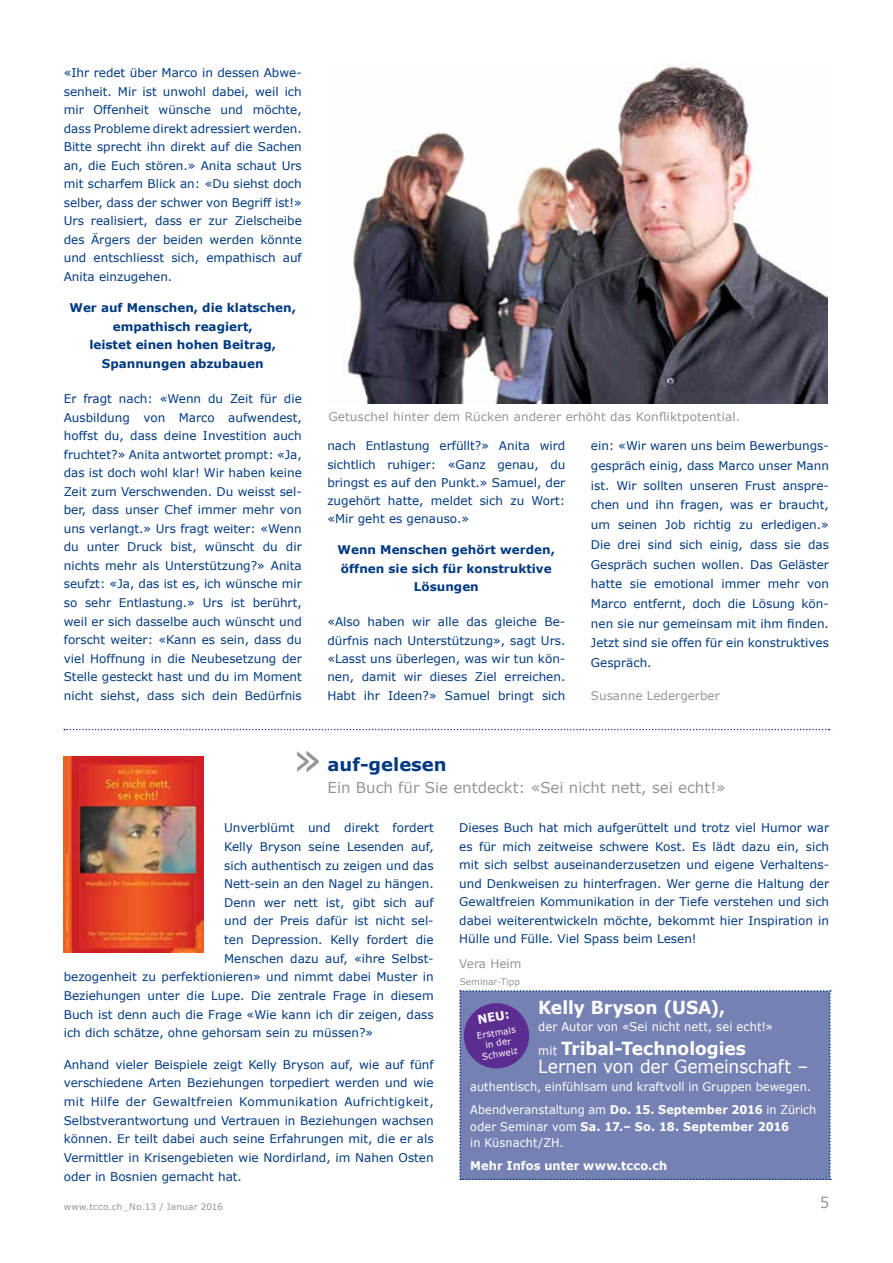
<style>
.page{position:relative;width:893px;height:1263px;background:#fff}
.page>*{position:absolute;margin:0;border:0;box-sizing:border-box;transform-origin:0 0}
.t1{font:45px "Verdana";color:#939598}
.t2{font:18px/18px "Verdana";color:#fff;scale:.95 1}
.t3{font:700 18px "Verdana";letter-spacing:-.005em;color:#fff;scale:.95 1}
.t4{font:700 18px "Verdana";color:#013a81}
.t5{font:15px "Verdana";color:#939598}
.t6{font:12px/18.5px "Verdana";color:#013a81;text-align:justify}
.t7{font:700 12px/18.5px "Verdana";color:#013a81;text-align:center}
.t8{font:12px/23px "Verdana";letter-spacing:.005em;color:#fff;scale:.95 1}
.t9{font:12px "Verdana";letter-spacing:.01em;color:#939598}
.t10{font:12px/16.5px "Verdana";letter-spacing:.005em;color:#fff;scale:.94 1}
.t11{font:700 12px "Verdana";letter-spacing:.015em;color:#fff;scale:.95 1}
.t12{font:700 12px "Verdana";letter-spacing:.015em;color:#fff;scale:.96 1}
.t13{font:9px "Verdana";color:#939598}
.t14{font:9px/10.5px "Verdana";color:#fff;text-align:center;scale:.96 1}
.s1{font-size:12px}
.s2{font-weight:700}
</style>
<div class="page">
<img style="left:64px;top:757px;width:140px;height:196px">
<svg style="left:64px;top:729px;width:766px;height:1px"></svg>
<img style="left:345px;top:64px;width:483px;height:340px">
<div style="left:459px;top:990px;width:372px;height:190px;background:#7681b3"></div>
<div style="left:465px;top:1004px;width:63px;height:64px;background:#5c2d91;border-radius:50%"></div>
<div style="left:464px;top:1003px;width:65px;height:65px;border:2px solid #5c2d91;border-radius:50%"></div>
<p class="t6" style="left:64px;top:64px;width:240px">«Ihr redet über Marco in dessen Abwe&shy;senheit. Mir ist unwohl dabei, weil ich mir Offenheit wünsche und möchte, dass Probleme direkt adressiert werden.<br>Bitte sprecht ihn direkt auf die Sachen an, die Euch stören.» Anita schaut Urs mit scharfem Blick an: «Du siehst doch selber, dass der schwer von Begriff ist!» Urs realisiert, dass er zur Zielscheibe des Ärgers der beiden werden könnte und entschliesst sich, empathisch auf Anita einzugehen.</p>
<p class="t7" style="left:69px;top:299px;width:228px">Wer auf Menschen, die klatschen, empathisch reagiert,<br>leistet einen hohen Beitrag,<br>Spannungen abzubauen</p>
<p class="t6" style="left:64px;top:390px;width:240px">Er fragt nach: «Wenn du Zeit für die Ausbildung von Marco aufwendest, hoffst du, dass deine Investition auch fruchtet?» Anita antwortet prompt: «Ja, das ist doch wohl klar! Wir haben keine Zeit zum Verschwenden. Du weisst sel&shy;ber, dass unser Chef immer mehr von uns verlangt.» Urs fragt weiter: «Wenn du unter Druck bist, wünscht du dir nichts mehr als Unterstützung?» Anita seufzt: «Ja, das ist es, ich wünsche mir so sehr Entlastung.» Urs ist berührt, weil er sich dasselbe auch wünscht und forscht weiter: «Kann es sein, dass du viel Hoffnung in die Neubesetzung der Stelle gesteckt hast und du im Moment nicht siehst, dass sich dein Bedürfnis</p>
<p class="t9" style="left:328px;top:408px;width:413px">Getuschel hinter dem Rücken anderer erhöht das Konfliktpotential.</p>
<p class="t6" style="left:327px;top:437px;width:240px">nach Entlastung erfüllt?» Anita wird sichtlich ruhiger: «Ganz genau, du bringst es auf den Punkt.» Samuel, der zugehört hatte, meldet sich zu Wort: «Mir geht es genauso.»</p>
<p class="t7" style="left:338px;top:541px;width:219px">Wenn Menschen gehört werden, öffnen sie sich für konstruktive<br>Lösungen</p>
<p class="t6" style="left:327px;top:613px;width:240px">«Also haben wir alle das gleiche Be&shy;dürfnis nach Unterstützung», sagt Urs. «Lasst uns überlegen, was wir tun kön&shy;nen, damit wir dieses Ziel erreichen.<br>Habt ihr Ideen?» Samuel bringt sich</p>
<p class="t6" style="left:591px;top:436px;width:240px;line-height:19.6px">ein: «Wir waren uns beim Bewerbungs&shy;gespräch einig, dass Marco unser Mann ist. Wir sollten unseren Frust anspre&shy;chen und ihn fragen, was er braucht, um seinen Job richtig zu erledigen.» Die drei sind sich einig, dass sie das Gespräch suchen wollen. Das Geläster hatte sie emotional immer mehr von Marco entfernt, doch die Lösung kön&shy;nen sie nur gemeinsam mit ihm finden.<br>Jetzt sind sie offen für ein konstruktives Gespräch.</p>
<p class="t9" style="left:591px;top:687px;width:130px">Susanne Ledergerber</p>
<h1 class="t1" style="left:294px;top:729px;width:31px">»</h1>
<h2 class="t4" style="left:328px;top:752px;width:121px">auf-gelesen</h2>
<p class="t5" style="left:328px;top:777px;width:400px">Ein Buch für Sie entdeckt: «Sei nicht nett, sei echt!»</p>
<p class="t6" style="left:224px;top:818px;width:211px">Unverblümt und direkt fordert</p>
<p class="t6" style="left:224px;top:837px;width:211px">Kelly Bryson seine Lesenden auf,</p>
<p class="t6" style="left:224px;top:856px;width:211px">sich authentisch zu zeigen und das</p>
<p class="t6" style="left:224px;top:874px;width:211px">Nett-sein an den Nagel zu hängen.</p>
<p class="t6" style="left:224px;top:893px;width:211px">Denn wer nett ist, gibt sich auf</p>
<p class="t6" style="left:224px;top:912px;width:211px">und der Preis dafür ist nicht sel-</p>
<p class="t6" style="left:224px;top:930px;width:211px">ten Depression. Kelly fordert die</p>
<p class="t6" style="left:224px;top:949px;width:211px">Menschen dazu auf, «ihre Selbst-</p>
<p class="t6" style="left:64px;top:968px;width:371px">bezogenheit zu perfektionieren» und nimmt dabei Muster in</p>
<p class="t6" style="left:64px;top:986px;width:371px">Beziehungen unter die Lupe. Die zentrale Frage in diesem</p>
<p class="t6" style="left:64px;top:1005px;width:371px">Buch ist denn auch die Frage «Wie kann ich dir zeigen, dass</p>
<p class="t6" style="left:64px;top:1023px;width:311px">ich dich schätze, ohne gehorsam sein zu müssen?»</p>
<p class="t6" style="left:64px;top:1055px;width:371px">Anhand vieler Beispiele zeigt Kelly Bryson auf, wie auf fünf verschiedene Arten Beziehungen torpediert werden und wie mit Hilfe der Gewaltfreien Kommunikation Aufrichtigkeit, Selbstverantwortung und Vertrauen in Beziehungen wachsen können. Er teilt dabei auch seine Erfahrungen mit, die er als Vermittler in Krisengebieten wie Nordirland, im Nahen Osten oder in Bosnien gemacht hat.</p>
<p class="t6" style="left:459px;top:818px;width:371px">Dieses Buch hat mich aufgerüttelt und trotz viel Humor war es für mich zeitweise schwere Kost. Es lädt dazu ein, sich mit sich selbst auseinanderzusetzen und eigene Verhaltens&shy;und Denkweisen zu hinterfragen. Wer gerne die Haltung der Gewaltfreien Kommunikation in der Tiefe verstehen und sich dabei weiterentwickeln möchte, bekommt hier Inspiration in Hülle und Fülle. Viel Spass beim Lesen!</p>
<p class="t9" style="left:459px;top:955px;width:64px">Vera Heim</p>
<p class="t13" style="left:460px;top:976px;width:62px">Seminar-Tipp</p>
<h2 class="t3" style="left:538px;top:996px;width:198px">Kelly Bryson (USA),</h2>
<p class="t8" style="left:538px;top:1015px;width:249px">der Autor von «Sei nicht nett, sei echt!»</p>
<h2 class="t2" style="left:538px;top:1040px;width:286px"><span class="s1">mit</span> <span class="s2">Tribal-Technologies<br></span>Lernen von der Gemeinschaft –</h2>
<p class="t8" style="left:470px;top:1075px;width:366px">authentisch, einfühlsam und kraftvoll in Gruppen bewegen.<br>Abendveranstaltung am <span class="s2">Do. 15. September 2016</span> in Zürich</p>
<p class="t10" style="left:470px;top:1118px;width:341px">oder Seminar vom <span class="s2">Sa. 17.– So. 18. September 2016 </span>in Küsnacht/ZH.</p>
<p class="t11" style="left:470px;top:1158px;width:209px">Mehr Infos unter www.tcco.ch</p>
<p class="t12" style="left:476px;top:1012px;width:35px;rotate:-10deg">NEU:</p>
<p class="t14" style="left:476px;top:1031px;width:42px;rotate:-10deg">Erstmals in der<br>Schweiz</p>
<p class="t13" style="left:64px;top:1201px;width:161px">www.tcco.ch_No.13 / Januar 2016</p>
<p class="t5" style="left:820px;top:1192px;width:11px">5</p>
</div>
